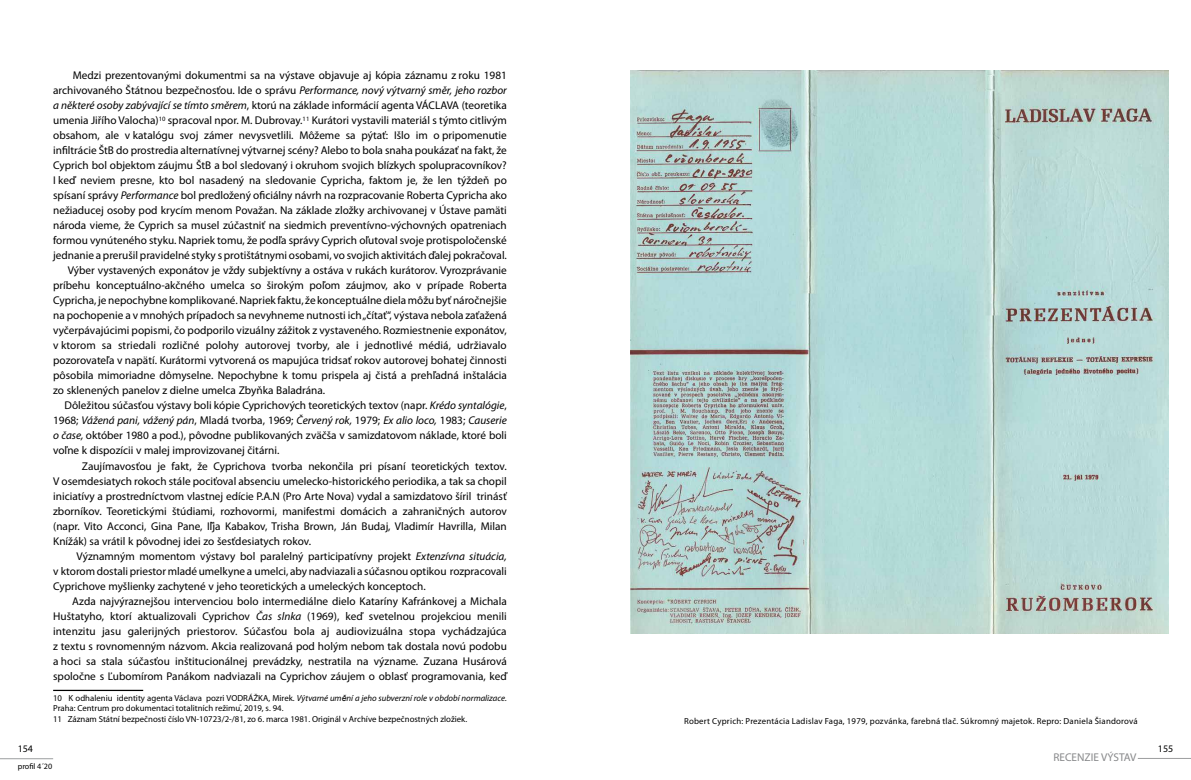
<style>
.page{position:relative;width:1191px;height:780px;background:#fff}
.page>*{position:absolute;margin:0;border:0;box-sizing:border-box;transform-origin:0 0}
.t1{font:11.25px "Myriad Pro";color:#000}
.t2{font:italic 11.25px "Myriad Pro";color:#000}
.t3{font:11.25px "Myriad Pro";color:#87888a}
.t4{font:10px "Myriad Pro";color:#000}
.t5{font:8.75px/10.5px "Myriad Pro";color:#000}
.t6{font:8.75px "Myriad Pro";letter-spacing:.025em;color:#000}
.t7{font:8.12px "Myriad Pro";color:#000}
.s1{font-style:italic}
.s2{font-style:normal}
.s3{font-family:"Arial"}
.s4{font-family:"Arial";font-style:italic}
</style>
<div class="page">
<hr style="left:0;top:758px;width:53px;height:1px;background:#9c9e9f">
<hr style="left:1137px;top:758px;width:54px;height:1px;background:#9c9e9f">
<img style="left:630px;top:71px;width:538px;height:562px">
<hr style="left:53px;top:689px;width:90px;height:2px;background:#000">
<p class="t1" style="left:73px;top:69px;width:435px">Medzi prezentovanými dokumentmi sa na výstave objavuje aj kópia záznamu z roku 1981</p>
<p class="t1" style="left:53px;top:84px;width:455px">archivovaného Štátnou bezpečnosťou. Ide o správu <span class="s1">Performance, nový výtvarný směr, jeho rozbor</span></p>
<p class="t1" style="left:53px;top:99px;width:455px"><span class="s1">a některé osoby zabývající se tímto směrem</span>, ktorú na základe informácií agenta VÁCLAVA (teoretika</p>
<p class="t1" style="left:53px;top:114px;width:455px">umenia Jiřího Valocha)<sup>10</sup> spracoval npor. M. Dubrovay.<sup>11</sup> Kurátori vystavili materiál s týmto citlivým</p>
<p class="t1" style="left:53px;top:129px;width:455px">obsahom, ale v katalógu svoj zámer nevysvetlili. Môžeme sa pýtať: Išlo im o pripomenutie</p>
<p class="t1" style="left:53px;top:144px;width:455px">infiltrácie ŠtB do prostredia alternatívnej výtvarnej scény? Alebo to bola snaha poukázať na fakt, že</p>
<p class="t1" style="left:53px;top:159px;width:455px">Cyprich bol objektom záujmu ŠtB a bol sledovaný i okruhom svojich blízkych spolupracovníkov?</p>
<p class="t1" style="left:53px;top:174px;width:455px">I keď neviem presne, kto bol nasadený na sledovanie Cypricha, faktom je, že len týždeň po</p>
<p class="t1" style="left:53px;top:189px;width:455px">spísaní správy <span class="s1">Performance</span> bol predložený oficiálny návrh na rozpracovanie Roberta Cypricha ako</p>
<p class="t1" style="left:53px;top:204px;width:455px">nežiaducej osoby pod krycím menom Považan. Na základe zložky archivovanej v Ústave pamäti</p>
<p class="t1" style="left:53px;top:219px;width:455px">národa vieme, že Cyprich sa musel zúčastniť na siedmich preventívno-výchovných opatreniach</p>
<p class="t1" style="left:53px;top:234px;width:455px">formou vynúteného styku. Napriek tomu, že podľa správy Cyprich oľutoval svoje protispoločenské</p>
<p class="t1" style="left:53px;top:249px;width:455px">jednanie a prerušil pravidelné styky s protištátnymi osobami, vo svojich aktivitách ďalej pokračoval.</p>
<p class="t1" style="left:68px;top:264px;width:441px">Výber vystavených exponátov je vždy subjektívny a ostáva v rukách kurátorov. Vyrozprávanie</p>
<p class="t1" style="left:53px;top:279px;width:455px">príbehu konceptuálno-akčného umelca so širokým poľom záujmov, ako v prípade Roberta</p>
<p class="t1" style="left:53px;top:294px;width:455px">Cypricha, je nepochybne komplikované. Napriek faktu, že konceptuálne diela môžu byť náročnejšie</p>
<p class="t1" style="left:53px;top:309px;width:455px">na pochopenie a v mnohých prípadoch sa nevyhneme nutnosti ich „čítať“, výstava nebola zaťažená</p>
<p class="t1" style="left:53px;top:324px;width:455px">vyčerpávajúcimi popismi, čo podporilo vizuálny zážitok z vystaveného. Rozmiestnenie exponátov,</p>
<p class="t1" style="left:53px;top:339px;width:455px">v ktorom sa striedali rozličné polohy autorovej tvorby, ale i jednotlivé médiá, udržiavalo</p>
<p class="t1" style="left:53px;top:354px;width:455px">pozorovateľa v napätí. Kurátormi vytvorená os mapujúca tridsať rokov autorovej bohatej činnosti</p>
<p class="t1" style="left:53px;top:369px;width:455px">pôsobila mimoriadne dômyselne. Nepochybne k tomu prispela aj čistá a prehľadná inštalácia</p>
<p class="t1" style="left:53px;top:384px;width:274px">zo sklenených panelov z dielne umelca Zbyňka Baladrána.</p>
<p class="t1" style="left:65px;top:399px;width:444px">Dôležitou súčasťou výstavy boli kópie Cyprichových teoretických textov (napr. <span class="s1">Krédo syntalógie</span>,</p>
<p class="t2" style="left:53px;top:414px;width:455px"><span class="s2">1968;</span> Vážená pani, vážený pán<span class="s2">, Mladá tvorba, 1969;</span> Červený rok, <span class="s2">1979;</span> Ex alio loco, <span class="s2">1983;</span> Causerie</p>
<p class="t1" style="left:53px;top:429px;width:455px"><span class="s1">o čase,</span> október 1980 a pod.), pôvodne publikovaných zväčša v samizdatovom náklade, ktoré boli</p>
<p class="t1" style="left:53px;top:444px;width:228px">voľne k dispozícii v malej improvizovanej čitárni.</p>
<p class="t1" style="left:82px;top:459px;width:426px">Zaujímavosťou je fakt, že Cyprichova tvorba nekončila pri písaní teoretických textov.</p>
<p class="t1" style="left:53px;top:474px;width:455px">V osemdesiatych rokoch stále pociťoval absenciu umelecko-historického periodika, a tak sa chopil</p>
<p class="t1" style="left:53px;top:489px;width:455px">iniciatívy a prostredníctvom vlastnej edície P.A.N (Pro Arte Nova) vydal a samizdatovo šíril trinásť</p>
<p class="t1" style="left:53px;top:504px;width:455px">zborníkov. Teoretickými štúdiami, rozhovormi, manifestmi domácich a zahraničných autorov</p>
<p class="t1" style="left:53px;top:519px;width:455px">(napr. Vito Acconci, Gina Pane, I<span class="s3">ľ</span>ja Kabakov, Trisha Brown, Ján Budaj, Vladimír Havrilla, Milan</p>
<p class="t1" style="left:53px;top:534px;width:259px">Knížá k) sa vrátil k pôvodnej idei zo šesťdesiatych rokov.</p>
<p class="t1" style="left:77px;top:549px;width:432px">Významným momentom výstavy bol paralelný participatívny projekt <span class="s1">Extenzívna situácia,</span></p>
<p class="t1" style="left:53px;top:564px;width:455px">v ktorom dostali priestor mladé umelkyne a umelci, aby nadviazali a súčasnou optikou rozpracovali</p>
<p class="t1" style="left:53px;top:579px;width:374px">Cyprichove myšlienky zachytené v jeho teoretických a umeleckých konceptoch.</p>
<p class="t1" style="left:72px;top:594px;width:436px">Azda najvýraznejšou intervenciou bolo intermediálne dielo Kataríny Kafránkovej a Michala</p>
<p class="t1" style="left:53px;top:609px;width:455px">Huštatyho, ktorí aktualizovali Cyprichov <span class="s1">Čas slnka</span> (1969), keď svetelnou projekciou menili</p>
<p class="t1" style="left:53px;top:624px;width:455px">intenzitu jasu galerijných priestorov. Súčasťou bola aj audiovizuálna stopa vychádzajúca</p>
<p class="t1" style="left:53px;top:639px;width:455px">z textu s rovnomenným názvom. Akcia realizovaná pod holým nebom tak dostala novú podobu</p>
<p class="t1" style="left:53px;top:654px;width:455px">a hoci sa stala súčasťou inštitucionálnej prevádzky, nestratila na význame. Zuzana Husárová</p>
<p class="t1" style="left:53px;top:669px;width:455px">spoločne s Ľubomírom Panákom nadviazali na Cyprichov záujem o oblasť programovania, keď</p>
<p class="t5" style="left:53px;top:692px;width:455px">10 K odhaleniu identity agenta Václava pozri VODRÁŽKA, Mirek. <span class="s1">Výtvarné um</span><span class="s4">ě</span><span class="s1">ní a jeho subverzní role v období normalizace.<br></span>Praha: Centrum pro dokumentaci totalitních režimu<span class="s3">̊</span>, 2019, s. 94.<br>11 Záznam Státní bezpečnosti číslo VN-10723/2-/81, zo 6. marca 1981. Originál v Archíve bezpečnostných zložiek.</p>
<p class="t6" style="left:684px;top:715px;width:455px">Robert Cyprich: Prezentácia Ladislav Faga, 1979, pozvánka, farebná tlač. Súkromný majetok. Repro: Daniela Šiandorová</p>
<p class="t4" style="left:18px;top:742px;width:17px">154</p>
<p class="t4" style="left:1157px;top:742px;width:17px">155</p>
<p class="t7" style="left:18px;top:761px;width:36px">profil 4´20</p>
<p class="t3" style="left:1053px;top:751px;width:84px">RECENZIE VÝSTAV</p>
</div>
